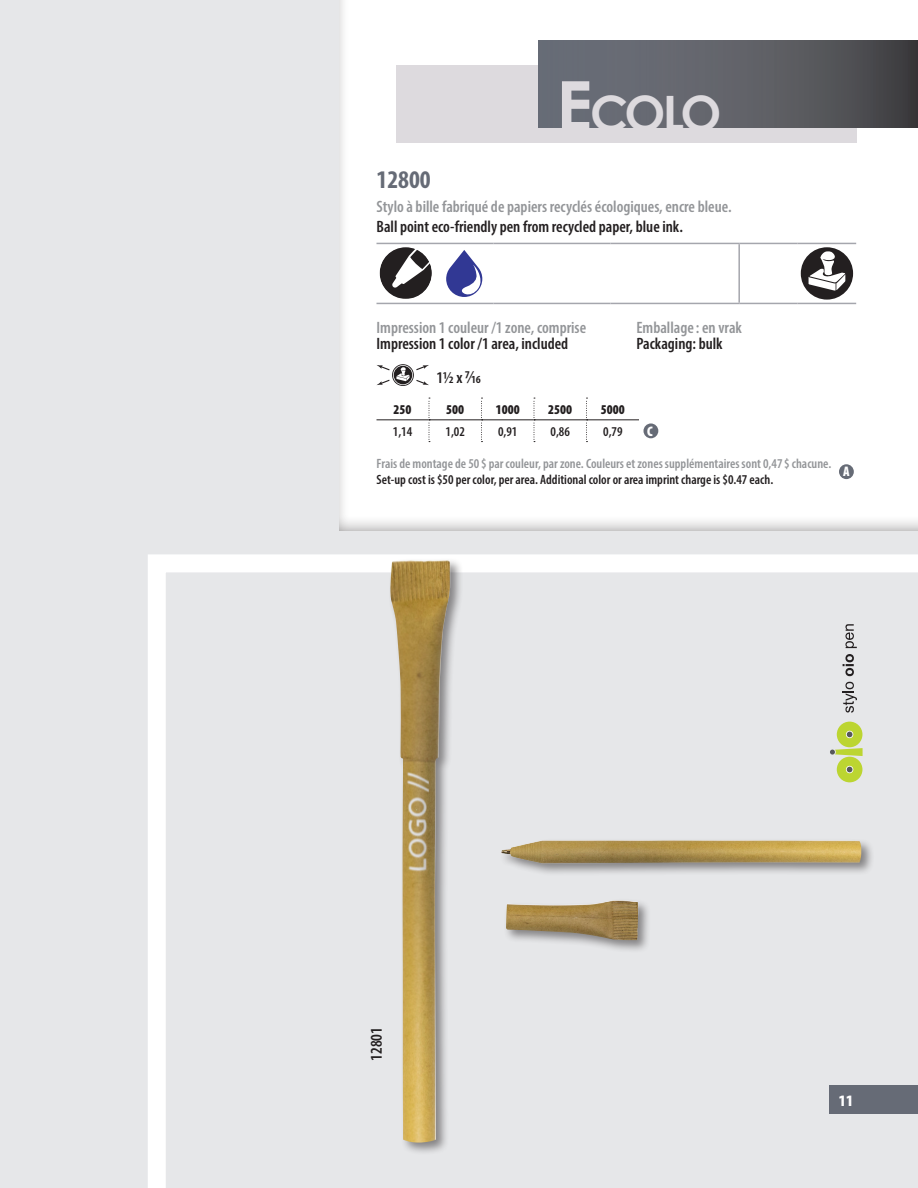
<style>
.page{position:relative;width:918px;height:1188px;background:#e6e7e9}
.page>*{position:absolute;margin:0;border:0;box-sizing:border-box;transform-origin:0 0}
.t1{font:700 48.9px "Century Gothic";color:#dddade}
.t2{font:700 condensed 25.5px "Myriad Pro";color:#666b76}
.t3{font:600 condensed 18px "Myriad Pro";color:#231f20}
.t4{font:600 condensed 16.5px/16.5px "Myriad Pro";color:#939598}
.t5{font:600 condensed 16.5px "Myriad Pro";color:#231f20}
.t6{font:900 condensed 15.9px "Myriad Pro";color:#fff}
.t7{font:900 condensed 13.95px "Myriad Pro";color:#fff}
.t8{font:600 condensed 13.5px/16.2px "Myriad Pro";color:#939598}
.t9{font:600 condensed 13.5px "Myriad Pro";color:#231f20}
.t10{font:900 condensed 13.5px "Myriad Pro";color:#231f20}
.s1{font-size:69.75px}
.s2{color:#231f20}
.s3{font-size:16.5px}
</style>
<div class="page">
<svg style="left:148px;top:554px;width:770px;height:634px"></svg>
<div style="left:329px;top:0;width:589px;height:531px;background:#231f20;opacity:.65"></div>
<div style="left:388px;top:557px;width:76px;height:599px;background:#231f20;opacity:.5"></div>
<img style="left:390px;top:560px;width:61px;height:583px">
<div style="left:499px;top:837px;width:376px;height:116px;background:#231f20;opacity:.5"></div>
<img style="left:501px;top:840px;width:360px;height:100px">
<div style="left:396px;top:65px;width:461px;height:77px;background:#dddade"></div>
<div style="left:538px;top:41px;width:380px;height:86px;background:linear-gradient(to right,#717681,#484749)"></div>
<hr style="left:738px;top:244px;width:2px;height:59px;background:#a5a6ad">
<hr style="left:376px;top:243px;width:59px;height:1px;background:#a5a6ad">
<hr style="left:435px;top:243px;width:59px;height:1px;background:#a5a6ad">
<hr style="left:494px;top:243px;width:58px;height:1px;background:#a5a6ad">
<hr style="left:552px;top:243px;width:58px;height:1px;background:#a5a6ad">
<hr style="left:610px;top:243px;width:129px;height:1px;background:#a5a6ad">
<hr style="left:739px;top:243px;width:59px;height:1px;background:#a5a6ad">
<hr style="left:798px;top:243px;width:58px;height:1px;background:#a5a6ad">
<hr style="left:376px;top:303px;width:59px;height:1px;background:#a5a6ad">
<hr style="left:435px;top:303px;width:59px;height:1px;background:#a5a6ad">
<hr style="left:494px;top:303px;width:58px;height:1px;background:#a5a6ad">
<hr style="left:552px;top:303px;width:58px;height:1px;background:#a5a6ad">
<hr style="left:610px;top:303px;width:129px;height:1px;background:#a5a6ad">
<hr style="left:739px;top:303px;width:59px;height:1px;background:#a5a6ad">
<hr style="left:798px;top:303px;width:58px;height:1px;background:#a5a6ad">
<svg style="left:380px;top:247px;width:52px;height:52px;background:#797777"></svg>
<svg style="left:446px;top:250px;width:36px;height:47px;background:#8b8fc2"></svg>
<svg style="left:801px;top:247px;width:52px;height:53px;background:#898787"></svg>
<svg style="left:376px;top:364px;width:53px;height:22px"></svg>
<hr style="left:376px;top:419px;width:53px;height:1px;background:#231f20">
<hr style="left:429px;top:419px;width:52px;height:1px;background:#231f20">
<hr style="left:482px;top:419px;width:52px;height:1px;background:#231f20">
<hr style="left:534px;top:419px;width:52px;height:1px;background:#231f20">
<hr style="left:587px;top:419px;width:52px;height:1px;background:#231f20">
<svg style="left:429px;top:398px;width:1px;height:44px"></svg>
<svg style="left:481px;top:398px;width:2px;height:44px"></svg>
<svg style="left:534px;top:398px;width:1px;height:44px"></svg>
<svg style="left:586px;top:398px;width:1px;height:44px"></svg>
<div style="left:644px;top:423px;width:14px;height:15px;background:#666b76;border-radius:50%"></div>
<div style="left:839px;top:464px;width:15px;height:15px;background:#666b76;border-radius:50%"></div>
<svg style="left:830px;top:722px;width:33px;height:60px"></svg>
<svg style="left:843px;top:682px;width:14px;height:31px"></svg>
<svg style="left:843px;top:654px;width:11px;height:22px"></svg>
<svg style="left:845px;top:624px;width:12px;height:24px"></svg>
<div style="left:830px;top:1085px;width:88px;height:29px;background:#666b76"></div>
<p class="t1" style="left:556px;top:77px;width:167px"><span class="s1">E</span>COLO</p>
<p class="t2" style="left:376px;top:163px;width:56px">12800</p>
<p class="t4" style="left:376px;top:198px;width:357px">Stylo à bille fabriqué de papiers recyclés écologiques, encre bleue.</p>
<p class="t5" style="left:376px;top:217px;width:308px">Ball point eco-friendly pen from recycled paper, blue ink.</p>
<p class="t4" style="left:376px;top:319px;width:211px">Impression 1 couleur /1 zone, comprise<br><span class="s2">Impression 1 color /1 area, included</span></p>
<p class="t3" style="left:437px;top:366px;width:46px"><span class="s3">1½ x</span> 7/16</p>
<p class="t4" style="left:636px;top:319px;width:107px">Emballage: en vrak<br><span class="s2">Packaging: bulk</span></p>
<p class="t10" style="left:394px;top:401px;width:19px">250</p>
<p class="t10" style="left:446px;top:401px;width:19px">500</p>
<p class="t10" style="left:496px;top:401px;width:25px">1000</p>
<p class="t10" style="left:548px;top:401px;width:25px">2500</p>
<p class="t10" style="left:601px;top:401px;width:25px">5000</p>
<p class="t9" style="left:393px;top:423px;width:21px">1,14</p>
<p class="t9" style="left:446px;top:423px;width:21px">1,02</p>
<p class="t9" style="left:498px;top:423px;width:21px">0,91</p>
<p class="t9" style="left:551px;top:423px;width:21px">0,86</p>
<p class="t9" style="left:603px;top:423px;width:21px">0,79</p>
<p class="t7" style="left:647px;top:422px;width:7px">C</p>
<p class="t8" style="left:376px;top:455px;width:456px">Frais de montage de 50 $ par couleur, par zone. Couleurs et zones supplémentaires sont 0,47 $ chacune.<br><span class="s2">Set-up cost is $50 per color, per area. Additional color or area imprint charge is $0.47 each.</span></p>
<p class="t7" style="left:843px;top:463px;width:8px">A</p>
<p class="t5" style="left:366px;top:1061px;width:35px;rotate:-90deg">12801</p>
<p class="t6" style="left:839px;top:1090px;width:16px">11</p>
</div>
